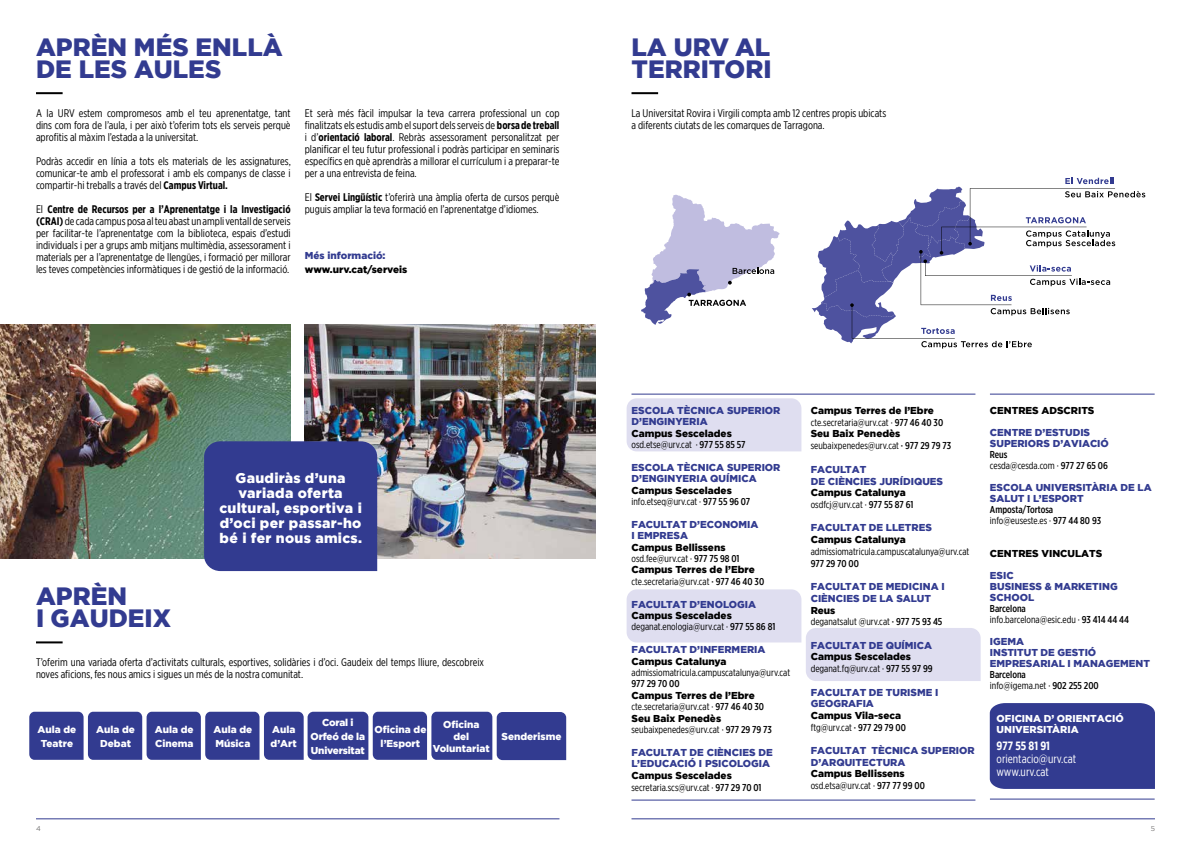
<style>
.page{position:relative;width:1191px;height:842px;background:#fff}
.page>*{position:absolute;margin:0;border:0;box-sizing:border-box;transform-origin:0 0}
.t1{font:900 25px/22px "Gotham";color:#323b90}
.t2{font:900 14px/15px "Gotham";letter-spacing:.02em;color:#fff;text-align:center}
.t3{font:12px/13px "Gotham X Narrow";color:#fff}
.t4{font:700 12px "Gotham X Narrow";color:#fff}
.t5{font:11px/12px "Gotham X Narrow";color:#000;text-align:justify}
.t6{font:10px/11px "Gotham X Narrow";color:#000}
.t7{font:900 10px/11px "Gotham";color:#323b90}
.t8{font:900 10px "Gotham";color:#000}
.t9{font:900 10px/14px "Gotham";color:#fff;text-align:center}
.t10{font:500 10px/11px "Gotham X Narrow";color:#000}
.t11{font:900 10px/14px "Gotham";letter-spacing:-.02em;color:#fff;text-align:center}
.t12{font:7px "Gotham";color:#706f6f}
.s1{font-weight:700}
.s2{font-weight:500}
.s3{font-weight:400}
</style>
<div class="page">
<hr style="left:36px;top:818px;width:523px;height:1px;background:#323b90">
<hr style="left:631px;top:818px;width:524px;height:1px;background:#323b90">
<hr style="left:36px;top:92px;width:27px;height:2px;background:#000">
<hr style="left:36px;top:641px;width:27px;height:2px;background:#000">
<svg style="left:29px;top:712px;width:537px;height:48px;background:#414998"></svg>
<img style="left:0;top:325px;width:291px;height:234px">
<img style="left:305px;top:325px;width:290px;height:234px">
<div style="left:204px;top:441px;width:173px;height:130px;background:#323b90"></div>
<hr style="left:631px;top:92px;width:27px;height:2px;background:#000">
<div style="left:989px;top:703px;width:166px;height:86px;background:#323b90"></div>
<div style="left:626px;top:398px;width:175px;height:53px;background:#dfdef0"></div>
<svg style="left:626px;top:589px;width:354px;height:92px"></svg>
<svg style="left:641px;top:195px;width:138px;height:130px"></svg>
<svg style="left:812px;top:178px;width:333px;height:171px"></svg>
<hr style="left:631px;top:799px;width:344px;height:1px;background:#323b90">
<hr style="left:631px;top:394px;width:344px;height:1px;background:#323b90">
<hr style="left:990px;top:394px;width:164px;height:1px;background:#323b90">
<hr style="left:990px;top:798px;width:164px;height:1px;background:#323b90">
<h1 class="t1" style="left:36px;top:36px;width:248px">APRÈN MÉS ENLLÀ<br>DE LES AULES</h1>
<p class="t5" style="left:36px;top:107px;width:256px">A la URV estem compromesos amb el teu aprenentatge, tant dins com fora de l’aula, i per això t’oferim tots els serveis perquè aprofitis al màxim l’estada a la universitat.</p>
<p class="t5" style="left:36px;top:155px;width:256px">Podràs accedir en línia a tots els materials de les assignatures, comunicar-te amb el professorat i amb els companys de classe i compartir-hi treballs a través del <span class="s1">Campus Virtual.</span></p>
<p class="t5" style="left:36px;top:203px;width:256px">El <span class="s1">Centre de Recursos per a l’Aprenentatge i la Investigació (CRAI)</span> de cada campus posa al teu abast un ampli ventall de serveis per facilitar-te l’aprenentatge com la biblioteca, espais d’estudi individuals i per a grups amb mitjans multimèdia, assessorament i materials per a l’aprenentatge de llengües, i formació per millorar les teves competències informàtiques i de gestió de la informació.</p>
<p class="t5" style="left:305px;top:107px;width:256px">Et serà més fàcil impulsar la teva carrera professional un cop finalitzats els estudis amb el suport dels serveis de <span class="s1">borsa de treball </span>i d’<span class="s1">orientació laboral</span>. Rebràs assessorament personalitzat per planificar el teu futur professional i podràs participar en seminaris específics en què aprendràs a millorar el currículum i a preparar-te per a una entrevista de feina.</p>
<p class="t5" style="left:305px;top:191px;width:256px">El <span class="s1">Servei Lingüístic</span> t’oferirà una àmplia oferta de cursos perquè puguis ampliar la teva formació en l’aprenentatge d’idiomes.</p>
<p class="t7" style="left:305px;top:250px;width:82px">Més informació:</p>
<p class="t8" style="left:305px;top:263px;width:104px">www.urv.cat/serveis</p>
<h1 class="t1" style="left:36px;top:585px;width:136px">APRÈN<br>I GAUDEIX</h1>
<p class="t2" style="left:219px;top:470px;width:144px">Gaudiràs d’una variada oferta cultural, esportiva i d’oci per passar-ho bé i fer nous amics.</p>
<p class="t5" style="left:36px;top:656px;width:449px">T’oferim una variada oferta d’activitats culturals, esportives, solidàries i d’oci. Gaudeix del temps lliure, descobreix noves aficions, fes nous amics i sigues un més de la nostra comunitat.</p>
<p class="t9" style="left:38px;top:722px;width:40px">Aula de<br>Teatre</p>
<p class="t9" style="left:96px;top:722px;width:40px">Aula de<br>Debat</p>
<p class="t9" style="left:155px;top:722px;width:40px;text-align:left">Aula de<br>Cinema</p>
<p class="t9" style="left:213px;top:722px;width:40px;text-align:left">Aula de<br>Música</p>
<p class="t9" style="left:271px;top:722px;width:28px;text-align:left">Aula d’Art</p>
<p class="t11" style="left:310px;top:715px;width:56px">Coral i<br>Orfeó de la<br>Universitat</p>
<p class="t9" style="left:374px;top:722px;width:53px">Oficina de l’Esport</p>
<p class="t9" style="left:433px;top:718px;width:58px;line-height:12px">Oficina<br>del<br>Voluntariat</p>
<p class="t9" style="left:501px;top:729px;width:61px">Senderisme</p>
<h1 class="t1" style="left:631px;top:36px;width:141px">LA URV AL<br>TERRITORI</h1>
<p class="t5" style="left:631px;top:107px;width:256px">La Universitat Rovira i Virgili compta amb 12 centres propis ubicats a diferents ciutats de les comarques de Tarragona.</p>
<p class="t7" style="left:631px;top:404px;width:150px;line-height:11.4px">ESCOLA TÈCNICA SUPERIOR<br>D’ENGINYERIA</p>
<p class="t8" style="left:631px;top:426px;width:102px">Campus Sescelades</p>
<p class="t6" style="left:631px;top:439px;width:115px">osd.etse@urv.cat · <span class="s2">977 55 85 57</span></p>
<p class="t7" style="left:631px;top:461px;width:150px;line-height:11.4px">ESCOLA TÈCNICA SUPERIOR<br>D’ENGINYERIA QUÍMICA</p>
<p class="t8" style="left:631px;top:483px;width:102px">Campus Sescelades</p>
<p class="t6" style="left:631px;top:496px;width:120px">info.etseq@urv.cat · <span class="s2">977 55 96 07</span></p>
<p class="t7" style="left:631px;top:518px;width:128px;line-height:11.4px">FACULTAT D’ECONOMIA<br>I EMPRESA</p>
<p class="t8" style="left:631px;top:540px;width:95px">Campus Bellissens</p>
<p class="t6" style="left:631px;top:553px;width:110px">osd.fee@urv.cat · <span class="s2">977 75 98 01</span></p>
<p class="t8" style="left:631px;top:563px;width:125px">Campus Terres de l’Ebre</p>
<p class="t6" style="left:631px;top:576px;width:134px">cte.secretaria@urv.cat <span class="s2">· 977 46 40 30</span></p>
<p class="t7" style="left:631px;top:598px;width:126px">FACULTAT D’ENOLOGIA</p>
<p class="t8" style="left:631px;top:608px;width:102px">Campus Sescelades</p>
<p class="t6" style="left:631px;top:621px;width:145px">deganat.enologia@urv.cat · <span class="s2">977 55 86 81</span></p>
<p class="t7" style="left:631px;top:644px;width:135px">FACULTAT D’INFERMERIA</p>
<p class="t8" style="left:631px;top:654px;width:97px">Campus Catalunya</p>
<p class="t6" style="left:631px;top:667px;width:160px">admissiomatricula.campuscatalunya@urv.cat</p>
<p class="t10" style="left:631px;top:678px;width:50px">977 29 70 00</p>
<p class="t8" style="left:631px;top:688px;width:125px">Campus Terres de l’Ebre</p>
<p class="t6" style="left:631px;top:701px;width:134px">cte.secretaria@urv.cat · <span class="s2">977 46 40 30</span></p>
<p class="t8" style="left:631px;top:711px;width:91px">Seu Baix Penedès</p>
<p class="t6" style="left:631px;top:724px;width:142px">seubaixpenedes@urv.cat · <span class="s2">977 29 79 73</span></p>
<p class="t7" style="left:631px;top:746px;width:143px;line-height:11.4px">FACULTAT DE CIÈNCIES DE<br>L’EDUCACIÓ I PSICOLOGIA</p>
<p class="t8" style="left:631px;top:768px;width:102px">Campus Sescelades</p>
<p class="t6" style="left:631px;top:781px;width:131px">secretaria.scs@urv.cat · <span class="s2">977 29 70 01</span></p>
<p class="t8" style="left:810px;top:403px;width:125px">Campus Terres de l’Ebre</p>
<p class="t6" style="left:810px;top:417px;width:134px">cte.secretaria@urv.cat · <span class="s2">977 46 40 30</span></p>
<p class="t8" style="left:810px;top:427px;width:91px">Seu Baix Penedès</p>
<p class="t6" style="left:810px;top:440px;width:142px">seubaixpenedes@urv.cat <span class="s2">· 977 29 79 73</span></p>
<p class="t7" style="left:810px;top:463px;width:134px;line-height:11.7px">FACULTAT<br>DE CIÈNCIES JURÍDIQUES</p>
<p class="t8" style="left:810px;top:486px;width:97px">Campus Catalunya</p>
<p class="t6" style="left:810px;top:499px;width:104px">osdfcj@urv.cat · <span class="s2">977 55 87 61</span></p>
<p class="t7" style="left:810px;top:522px;width:123px">FACULTAT DE LLETRES</p>
<p class="t8" style="left:810px;top:533px;width:97px">Campus Catalunya</p>
<p class="t6" style="left:810px;top:546px;width:160px">admissiomatricula.campuscatalunya@urv.cat</p>
<p class="t10" style="left:810px;top:558px;width:50px">977 29 70 00</p>
<p class="t7" style="left:810px;top:581px;width:135px;line-height:11.7px">FACULTAT DE MEDICINA I<br>CIÈNCIES DE LA SALUT</p>
<p class="t8" style="left:810px;top:603px;width:26px">Reus</p>
<p class="t6" style="left:810px;top:616px;width:133px">deganatsalut @urv.cat <span class="s2">· 977 75 93 45</span></p>
<p class="t7" style="left:810px;top:639px;width:123px">FACULTAT DE QUÍMICA</p>
<p class="t8" style="left:810px;top:650px;width:102px">Campus Sescelades</p>
<p class="t6" style="left:810px;top:663px;width:124px">deganat.fq@urv.cat · <span class="s2">977 55 97 99</span></p>
<p class="t7" style="left:810px;top:686px;width:129px;line-height:11.7px">FACULTAT DE TURISME I<br>GEOGRAFIA</p>
<p class="t8" style="left:810px;top:708px;width:92px">Campus Vila-seca</p>
<p class="t6" style="left:810px;top:721px;width:97px">ftg@urv.cat <span class="s2">· 977 29 79 00</span></p>
<p class="t7" style="left:810px;top:744px;width:165px;line-height:11.7px">FACULTAT TÈCNICA SUPERIOR<br>D’ARQUITECTURA</p>
<p class="t8" style="left:810px;top:767px;width:95px">Campus Bellissens</p>
<p class="t6" style="left:810px;top:780px;width:116px">osd.etsa@urv.cat · <span class="s2">977 77 99 00</span></p>
<p class="t8" style="left:990px;top:403px;width:106px">CENTRES ADSCRITS</p>
<p class="t7" style="left:990px;top:427px;width:120px">CENTRE D’ESTUDIS<br>SUPERIORS D’AVIACIÓ</p>
<p class="t6" style="left:990px;top:449px;width:119px"><span class="s2">Reus<br></span>cesda@cesda.com · <span class="s2">977 27 65 06</span></p>
<p class="t7" style="left:990px;top:482px;width:163px">ESCOLA UNIVERSITÀRIA DE LA<br>SALUT I L’ESPORT</p>
<p class="t10" style="left:990px;top:504px;width:113px">Amposta/Tortosa <span class="s3">info@euseste.es ·</span> 977 44 80 93</p>
<p class="t8" style="left:990px;top:546px;width:114px">CENTRES VINCULATS</p>
<p class="t7" style="left:990px;top:570px;width:129px">ESIC<br>BUSINESS &amp; MARKETING<br>SCHOOL</p>
<p class="t6" style="left:990px;top:603px;width:141px"><span class="s2">Barcelona<br></span>info.barcelona@esic.edu · <span class="s2">93 414 44 44</span></p>
<p class="t7" style="left:990px;top:636px;width:162px">IGEMA<br>INSTITUT DE GESTIÓ<br>EMPRESARIAL I MANAGEMENT</p>
<p class="t10" style="left:990px;top:669px;width:110px">Barcelona<br><span class="s3">info@igema.net ·</span> 902 255 200</p>
<p class="t9" style="left:996px;top:713px;width:129px;line-height:11px;text-align:left">OFICINA D’ ORIENTACIÓ<br>UNIVERSITÀRIA</p>
<p class="t4" style="left:996px;top:739px;width:55px">977 55 81 91</p>
<p class="t3" style="left:996px;top:752px;width:81px">orientacio@urv.cat www.urv.cat</p>
<p class="t12" style="left:36px;top:824px;width:6px">4</p>
<p class="t12" style="left:1150px;top:824px;width:6px">5</p>
</div>
